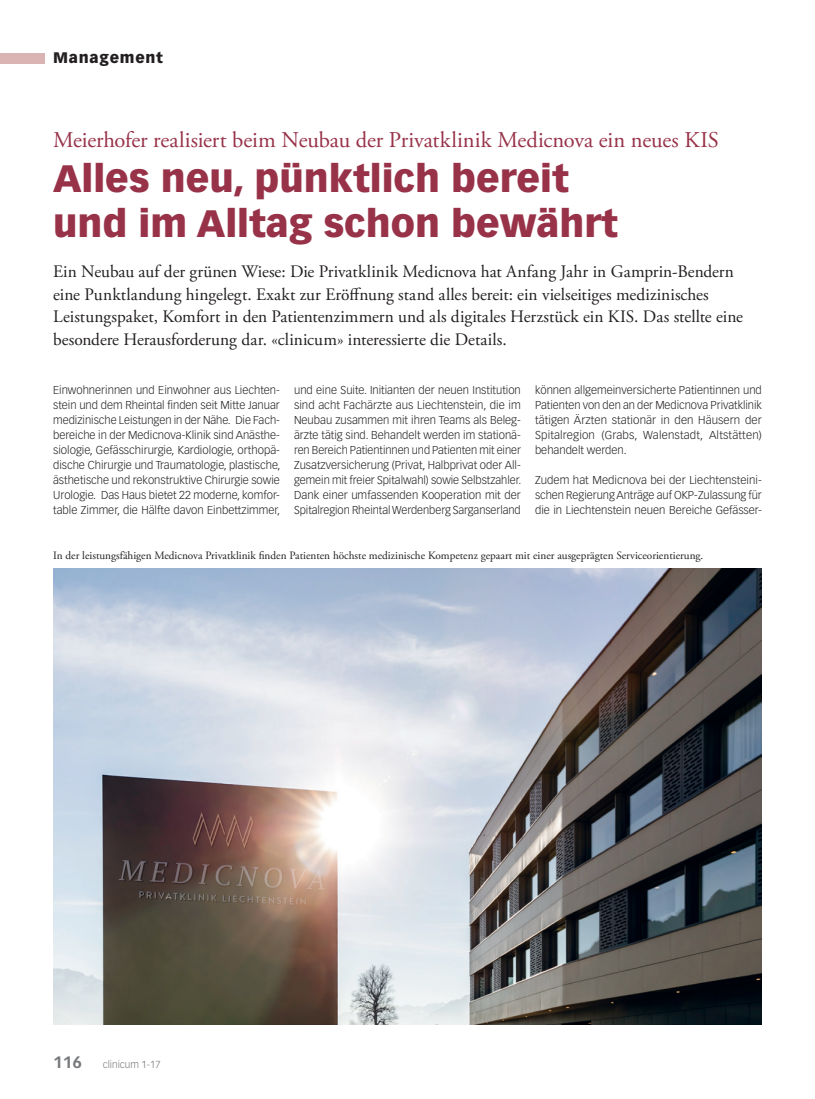
<style>
.page{position:relative;width:815px;height:1099px;background:#fff}
.page>*{position:absolute;margin:0;border:0;box-sizing:border-box;transform-origin:0 0}
.t1{font:900 37.5px/45px "Vectora LT Std";color:#983249}
.t2{font:22.5px "Adobe Garamond Pro";letter-spacing:-.01em;color:#983249}
.t3{font:17.5px/22.5px "Adobe Garamond Pro";color:#231f20}
.t4{font:900 15px "Vectora LT Std";letter-spacing:.05em;color:#231f20}
.t5{font:300 11.25px/15px "Vectora LT Std";color:#231f20;text-align:justify}
.t6{font:11.25px "Adobe Garamond Pro";color:#231f20}
.t7{font:300 10px "Vectora LT Std";color:#76787b}
.s1{font-weight:700;font-size:16.25px}
</style>
<div class="page">
<div style="left:0;top:53px;width:45px;height:10px;background:#d9b4b3"></div>
<img style="left:53px;top:568px;width:709px;height:456px">
<h3 class="t4" style="left:53px;top:49px;width:111px">Management</h3>
<h2 class="t2" style="left:53px;top:126px;width:667px">Meierhofer realisiert beim Neubau der Privatklinik Medicnova ein neues KIS</h2>
<h1 class="t1" style="left:53px;top:155px;width:566px">Alles neu, pünktlich bereit und im Alltag schon bewährt</h1>
<p class="t3" style="left:53px;top:261px;width:691px">Ein Neubau auf der grünen Wiese: Die Privatklinik Medicnova hat Anfang Jahr in Gamprin-Bendern eine Punktlandung hingelegt. Exakt zur Eröffnung stand alles bereit: ein vielseitiges medizinisches Leistungspaket, Komfort in den Patientenzimmern und als digitales Herzstück ein KIS. Das stellte eine besondere Herausforderung dar. «clinicum» interessierte die Details.</p>
<p class="t5" style="left:53px;top:383px;width:229px">Einwohnerinnen und Einwohner aus Liechten&shy;stein und dem Rheintal finden seit Mitte Januar medizinische Leistungen in der Nähe. Die Fach&shy;bereiche in der Medicnova-Klinik sind Anästhe&shy;siologie, Gefässchirurgie, Kardiologie, orthopä&shy;dische Chirurgie und Traumatologie, plastische, ästhetische und rekonstruktive Chirurgie sowie Urologie. Das Haus bietet 22 moderne, komfor&shy;table Zimmer, die Hälfte davon Einbettzimmer,</p>
<p class="t5" style="left:294px;top:383px;width:229px">und eine Suite. Initianten der neuen Institution sind acht Fachärzte aus Liechtenstein, die im Neubau zusammen mit ihren Teams als Beleg&shy;ärzte tätig sind. Behandelt werden im stationä&shy;ren Bereich Patientinnen und Patienten mit einer Zusatzversicherung (Privat, Halbprivat oder All&shy;gemein mit freier Spitalwahl) sowie Selbstzahler.<br>Dank einer umfassenden Kooperation mit der Spitalregion Rheintal Werdenberg Sarganserland</p>
<p class="t5" style="left:535px;top:383px;width:228px">können allgemeinversicherte Patientinnen und Patienten von den an der Medicnova Privatklinik tätigen Ärzten stationär in den Häusern der Spitalregion (Grabs, Walenstadt, Altstätten) behandelt werden.</p>
<p class="t5" style="left:535px;top:473px;width:228px">Zudem hat Medicnova bei der Liechtensteini&shy;schen Regierung Anträge auf OKP-Zulassung für die in Liechtenstein neuen Bereiche Gefässer-</p>
<p class="t6" style="left:53px;top:549px;width:652px">In der leistungsfähigen Medicnova Privatklinik finden Patienten höchste medizinische Kompetenz gepaart mit einer ausgeprägten Serviceorientierung.</p>
<p class="t7" style="left:53px;top:1058px;width:109px"><span class="s1">116</span> clinicum 1-17</p>
</div>
